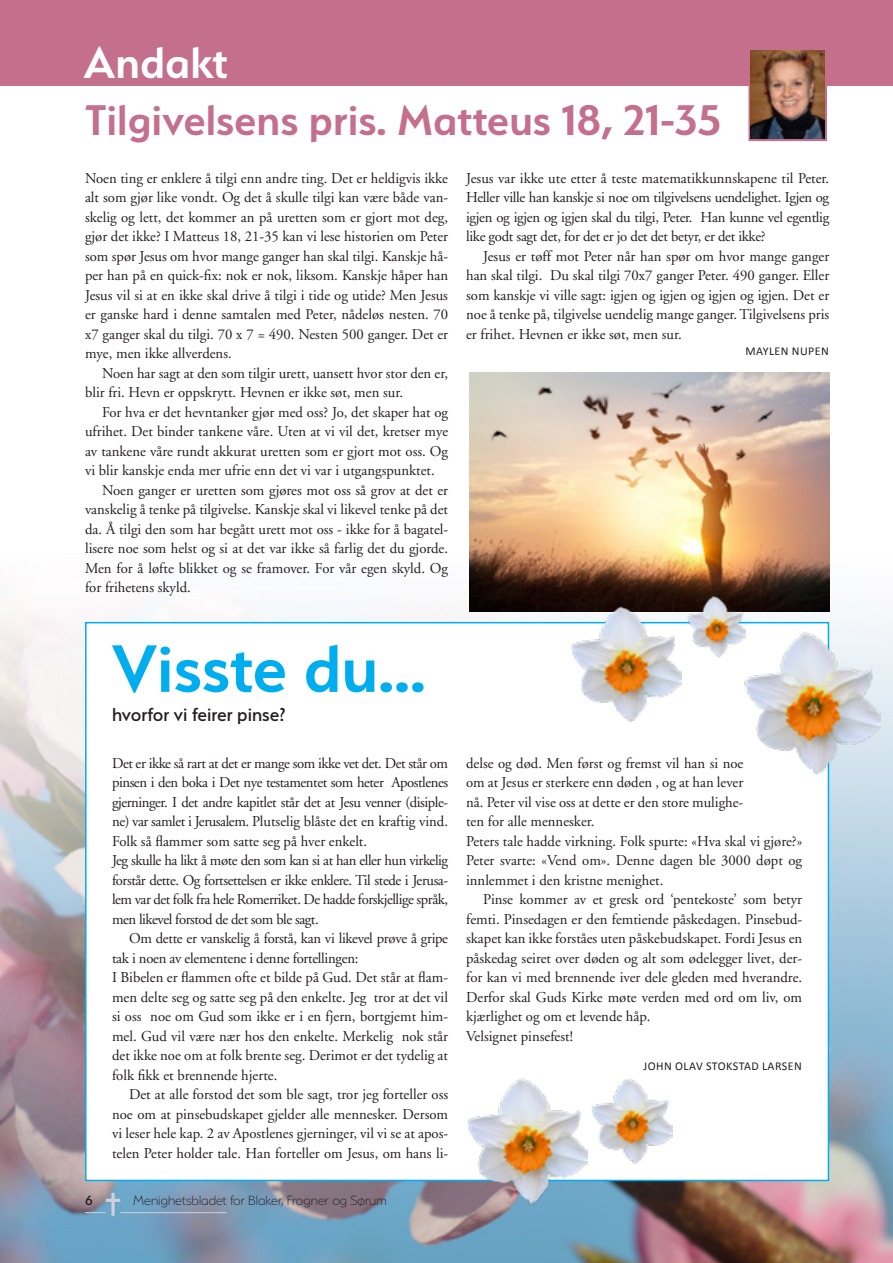
<style>
.page{position:relative;width:893px;height:1263px;background:#fff}
.page>*{position:absolute;margin:0;border:0;box-sizing:border-box;transform-origin:0 0}
.t1{font:600 75px "Serenity";color:#00aeef}
.t2{font:600 49.5px "Serenity";color:#fff}
.t3{font:600 48px "Serenity";color:#c46f8b}
.t4{font:500 21px "Serenity";color:#231f20}
.t5{font:15px/19.5px "Adobe Garamond";color:#231f20;text-align:justify}
.t6{font:15px/19.5px "Adobe Garamond";letter-spacing:-.03em;color:#231f20}
.t7{font:200 15px "Serenity";color:#231f20}
.t8{font:500 15px "Serenity";color:#231f20}
.t9{font:12px "Calibri";letter-spacing:.04em;color:#231f20}
</style>
<div class="page">
<img style="left:0;top:554px;width:893px;height:709px">
<hr style="left:120px;top:1212px;width:107px;height:1px;background:#d1d2d4">
<svg style="left:85px;top:1193px;width:35px;height:23px"></svg>
<div style="left:86px;top:623px;width:742px;height:557px;background:#fff"></div>
<img style="left:470px;top:372px;width:359px;height:240px">
<div style="left:0;top:0;width:893px;height:85px;background:#c46f8b"></div>
<div style="left:748px;top:49px;width:79px;height:92px;border:2px solid #c46f8b"></div>
<div style="left:749px;top:49px;width:77px;height:91px;border:2px solid #c46f8b"></div>
<img style="left:751px;top:51px;width:74px;height:88px">
<img style="left:744px;top:623px;width:136px;height:158px">
<img style="left:687px;top:592px;width:58px;height:67px">
<img style="left:466px;top:1077px;width:122px;height:133px">
<img style="left:591px;top:1078px;width:82px;height:86px">
<img style="left:570px;top:599px;width:111px;height:124px">
<h2 class="t2" style="left:84px;top:35px;width:146px">Andakt</h2>
<h3 class="t3" style="left:85px;top:93px;width:637px">Tilgivelsens pris. Matteus 18, 21-35</h3>
<p class="t5" style="left:85px;top:168px;width:365px">Noen ting er enklere å tilgi enn andre ting. Det er heldigvis ikke alt som gjør like vondt. Og det å skulle tilgi kan være både van&shy;skelig og lett, det kommer an på uretten som er gjort mot deg, gjør det ikke? I Matteus 18, 21-35 kan vi lese historien om Peter som spør Jesus om hvor mange ganger han skal tilgi. Kanskje hå&shy;per han på en quick-fix: nok er nok, liksom. Kanskje håper han Jesus vil si at en ikke skal drive å tilgi i tide og utide? Men Jesus er ganske hard i denne samtalen med Peter, nådeløs nesten. 70 x7 ganger skal du tilgi. 70 x 7 = 490. Nesten 500 ganger. Det er mye, men ikke allverdens.</p>
<p class="t5" style="left:85px;top:363px;width:365px;text-indent:17px">Noen har sagt at den som tilgir urett, uansett hvor stor den er, blir fri. Hevn er oppskrytt. Hevnen er ikke søt, men sur.</p>
<p class="t5" style="left:102px;top:402px;width:348px">For hva er det hevntanker gjør med oss? Jo, det skaper hat og</p>
<p class="t5" style="left:85px;top:422px;width:365px">ufrihet. Det binder tankene våre. Uten at vi vil det, kretser mye</p>
<p class="t5" style="left:85px;top:441px;width:365px">av tankene våre rundt akkurat uretten som er gjort mot oss. Og</p>
<p class="t5" style="left:85px;top:461px;width:351px">vi blir kanskje enda mer ufrie enn det vi var i utgangspunktet.</p>
<p class="t5" style="left:102px;top:480px;width:348px">Noen ganger er uretten som gjøres mot oss så grov at det er</p>
<p class="t5" style="left:85px;top:500px;width:365px">vanskelig å tenke på tilgivelse. Kanskje skal vi likevel tenke på det</p>
<p class="t5" style="left:85px;top:519px;width:365px">da. Å tilgi den som har begått urett mot oss - ikke for å bagatel-</p>
<p class="t5" style="left:85px;top:539px;width:365px">lisere noe som helst og si at det var ikke så farlig det du gjorde.</p>
<p class="t5" style="left:85px;top:558px;width:365px">Men for å løfte blikket og se framover. For vår egen skyld. Og</p>
<p class="t5" style="left:85px;top:578px;width:107px">for frihetens skyld.</p>
<p class="t5" style="left:466px;top:168px;width:365px">Jesus var ikke ute etter å teste matematikkunnskapene til Peter.<br>Heller ville han kanskje si noe om tilgivelsens uendelighet. Igjen og igjen og igjen og igjen skal du tilgi, Peter. Han kunne vel egentlig like godt sagt det, for det er jo det det betyr, er det ikke?</p>
<p class="t5" style="left:466px;top:246px;width:365px;text-indent:17px">Jesus er tøff mot Peter når han spør om hvor mange ganger han skal tilgi. Du skal tilgi 70x7 ganger Peter. 490 ganger. Eller som kanskje vi ville sagt: igjen og igjen og igjen og igjen. Det er noe å tenke på, tilgivelse uendelig mange ganger. Tilgivelsens pris er frihet. Hevnen er ikke søt, men sur.</p>
<p class="t9" style="left:745px;top:343px;width:85px">MAYLEN NUPEN</p>
<h1 class="t1" style="left:112px;top:627px;width:315px">Visste du…</h1>
<h3 class="t4" style="left:112px;top:703px;width:175px">hvorfor vi feirer pinse?</h3>
<p class="t6" style="left:112px;top:753px;width:338px">Det er ikke så rart at det er mange som ikke vet det. Det står om pinsen i den boka i Det nye testamentet som heter Apostlenes gjerninger. I det andre kapitlet står det at Jesu venner (disiple&shy;ne) var samlet i Jerusalem. Plutselig blåste det en kraftig vind.<br>Folk så flammer som satte seg på hver enkelt.<br>Jeg skulle ha likt å møte den som kan si at han eller hun virkelig forstår dette. Og fortsettelsen er ikke enklere. Til stede i Jerusa&shy;lem var det folk fra hele Romerriket. De hadde forskjellige språk, men likevel forstod de det som ble sagt.</p>
<p class="t5" style="left:112px;top:929px;width:338px;text-align:left;text-indent:17px">Om dette er vanskelig å forstå, kan vi likevel prøve å gripe tak i noen av elementene i denne fortellingen:<br>I Bibelen er flammen ofte et bilde på Gud. Det står at flam&shy;men delte seg og satte seg på den enkelte. Jeg tror at det vil si oss noe om Gud som ikke er i en fjern, bortgjemt him&shy;mel. Gud vil være nær hos den enkelte. Merkelig nok står det ikke noe om at folk brente seg. Derimot er det tydelig at folk fikk et brennende hjerte.</p>
<p class="t5" style="left:112px;top:1085px;width:338px;text-indent:17px">Det at alle forstod det som ble sagt, tror jeg forteller oss noe om at pinsebudskapet gjelder alle mennesker. Dersom vi leser hele kap. 2 av Apostlenes gjerninger, vil vi se at apos&shy;telen Peter holder tale. Han forteller om Jesus, om hans li-</p>
<p class="t8" style="left:85px;top:1192px;width:9px">6</p>
<p class="t7" style="left:133px;top:1193px;width:255px">Menighetsbladet for Blaker, Frogner og Sørum</p>
<p class="t5" style="left:466px;top:753px;width:338px;text-align:left">delse og død. Men først og fremst vil han si noe<br>om at Jesus er sterkere enn døden , og at han lever<br>nå. Peter vil vise oss at dette er den store mulighe-<br>ten for alle mennesker.<br>Peters tale hadde virkning. Folk spurte: «Hva skal vi gjøre?» Peter svarte: «Vend om». Denne dagen ble 3000 døpt og innlemmet i den kristne menighet.</p>
<p class="t5" style="left:466px;top:890px;width:338px;text-align:left;text-indent:17px">Pinse kommer av et gresk ord ‘pentekoste’ som betyr femti. Pinsedagen er den femtiende påskedagen. Pinsebud&shy;skapet kan ikke forståes uten påskebudskapet. Fordi Jesus en påskedag seiret over døden og alt som ødelegger livet, der&shy;for kan vi med brennende iver dele gleden med hverandre.<br>Derfor skal Guds Kirke møte verden med ord om liv, om kjærlighet og om et levende håp.<br>Velsignet pinsefest!</p>
<p class="t9" style="left:644px;top:1058px;width:160px">JOHN OLAV STOKSTAD LARSEN</p>
</div>
